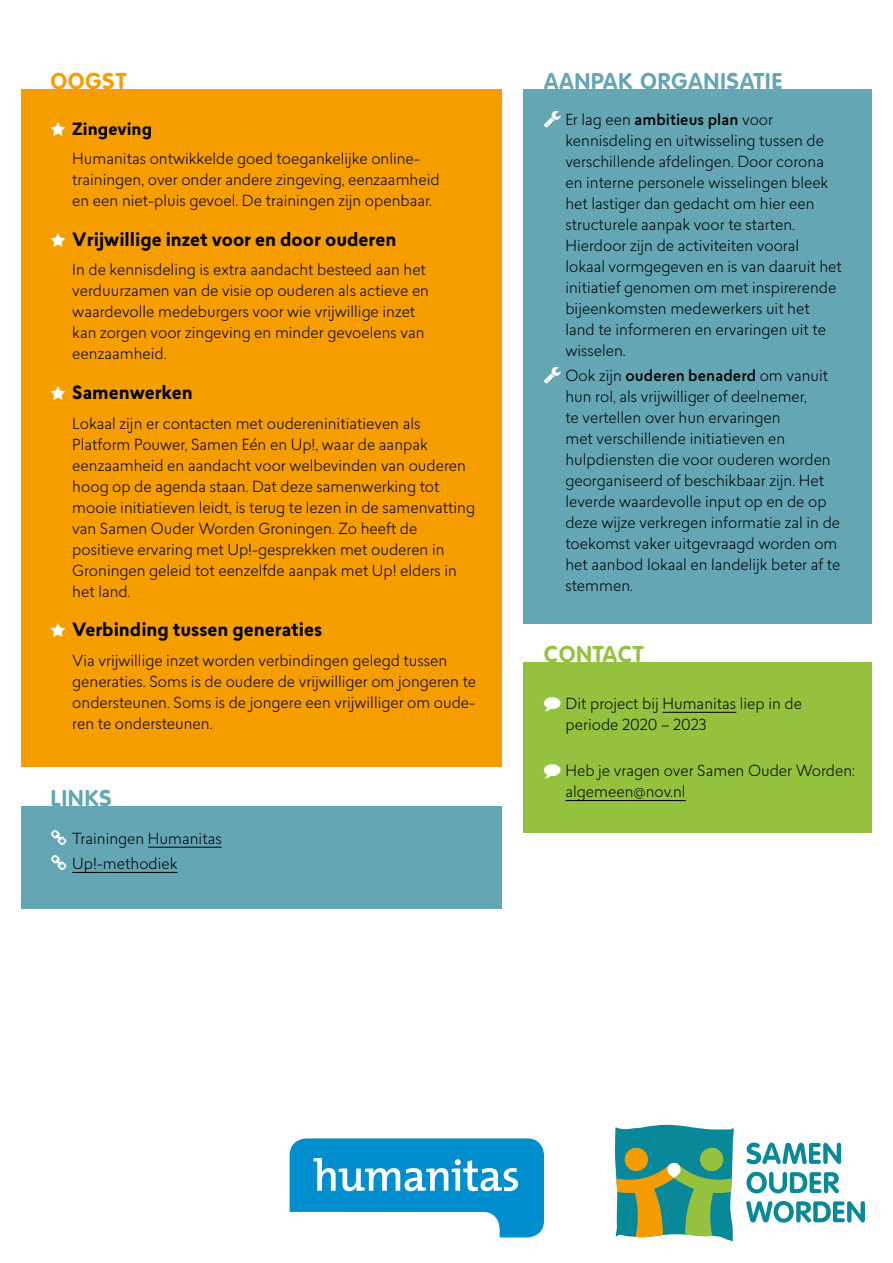
<style>
.page{position:relative;width:893px;height:1263px;background:#fff}
.page>*{position:absolute;margin:0;border:0;box-sizing:border-box;transform-origin:0 0}
.t1{font:700 22.5px "VAG Rounded LT Pro";letter-spacing:.05em;color:#64a6b4}
.t2{font:700 22.5px "VAG Rounded LT Pro";letter-spacing:.05em;color:#95c23e}
.t3{font:700 22.5px "VAG Rounded LT Pro";letter-spacing:.05em;color:#f69d00}
.t4{font:700 18px "Lasiver";color:#000}
.t5{font:700 16.5px "Lasiver";letter-spacing:.005em;color:#000}
.t6{font:300 15px/21px "Lasiver";color:#000}
.s1{font-weight:500}
</style>
<div class="page">
<div style="left:21px;top:89px;width:481px;height:677px;background:#f69d00"></div>
<div style="left:523px;top:89px;width:349px;height:535px;background:#64a6b4"></div>
<div style="left:21px;top:806px;width:481px;height:102px;background:#64a6b4"></div>
<div style="left:523px;top:662px;width:349px;height:171px;background:#95c23e"></div>
<svg style="left:747px;top:1142px;width:94px;height:22px"></svg>
<svg style="left:746px;top:1172px;width:93px;height:21px"></svg>
<svg style="left:746px;top:1201px;width:119px;height:22px"></svg>
<svg style="left:615px;top:1125px;width:119px;height:117px;background:#5fa17d"></svg>
<hr style="left:148px;top:847px;width:74px;height:1px;background:#000">
<hr style="left:72px;top:872px;width:106px;height:1px;background:#000">
<hr style="left:662px;top:712px;width:74px;height:1px;background:#000">
<hr style="left:566px;top:800px;width:120px;height:1px;background:#000">
<svg style="left:290px;top:1138px;width:254px;height:99px"></svg>
<h1 class="t3" style="left:51px;top:67px;width:77px">OOGST</h1>
<p class="t5" style="left:72px;top:117px;width:81px">Zingeving</p>
<p class="t6" style="left:72px;top:148px;width:369px">Humanitas ontwikkelde goed toegankelijke online&shy;trainingen, over onder andere zingeving, eenzaamheid en een niet-pluis gevoel. De trainingen zijn openbaar.</p>
<p class="t4" style="left:72px;top:226px;width:326px">Vrijwillige inzet voor en door ouderen</p>
<p class="t6" style="left:72px;top:259px;width:358px">In de kennisdeling is extra aandacht besteed aan het verduurzamen van de visie op ouderen als actieve en waardevolle medeburgers voor wie vrijwillige inzet kan zorgen voor zingeving en minder gevoelens van eenzaamheid.</p>
<p class="t4" style="left:72px;top:380px;width:122px">Samenwerken</p>
<p class="t6" style="left:72px;top:412px;width:404px">Lokaal zijn er contacten met oudereninitiatieven als Platform Pouwer, Samen Eén en Up!, waar de aanpak eenzaamheid en aandacht voor welbevinden van ouderen hoog op de agenda staan. Dat deze samenwerking tot mooie initiatieven leidt, is terug te lezen in de samenvatting van Samen Ouder Worden Groningen. Zo heeft de positieve ervaring met Up!-gesprekken met ouderen in Groningen geleid tot eenzelfde aanpak met Up! elders in het land.</p>
<p class="t4" style="left:72px;top:617px;width:251px">Verbinding tussen generaties</p>
<p class="t6" style="left:72px;top:649px;width:405px">Via vrijwillige inzet worden verbindingen gelegd tussen generaties. Soms is de oudere de vrijwilliger om jongeren te ondersteunen. Soms is de jongere een vrijwilliger om oude&shy;ren te ondersteunen.</p>
<h1 class="t1" style="left:51px;top:784px;width:62px">LINKS</h1>
<p class="t6" style="left:72px;top:825px;width:151px;line-height:25.2px">Trainingen Humanitas<br>Up!-methodiek</p>
<h1 class="t1" style="left:544px;top:67px;width:240px">AANPAK ORGANISATIE</h1>
<p class="t6" style="left:565px;top:108px;width:278px">Er lag een <span class="s1">ambitieus plan</span> voor kennisdeling en uitwisseling tussen de verschillende afdelingen. Door corona en interne personele wisselingen bleek het lastiger dan gedacht om hier een structurele aanpak voor te starten.<br>Hierdoor zijn de activiteiten vooral lokaal vormgegeven en is van daaruit het initiatief genomen om met inspirerende bijeenkomsten medewerkers uit het land te informeren en ervaringen uit te wisselen.</p>
<p class="t6" style="left:565px;top:365px;width:277px">Ook zijn <span class="s1">ouderen benaderd</span> om vanuit hun rol, als vrijwilliger of deelnemer,<br>te vertellen over hun ervaringen<br>met verschillende initiatieven en hulpdiensten die voor ouderen worden georganiseerd of beschikbaar zijn. Het leverde waardevolle input op en de op deze wijze verkregen informatie zal in de toekomst vaker uitgevraagd worden om het aanbod lokaal en landelijk beter af te stemmen.</p>
<h1 class="t2" style="left:544px;top:640px;width:101px">CONTACT</h1>
<p class="t6" style="left:566px;top:693px;width:238px">Dit project bij Humanitas liep in de periode 2020 – 2023</p>
<p class="t6" style="left:566px;top:760px;width:291px">Heb je vragen over Samen Ouder Worden: algemeen@nov.nl</p>
</div>
